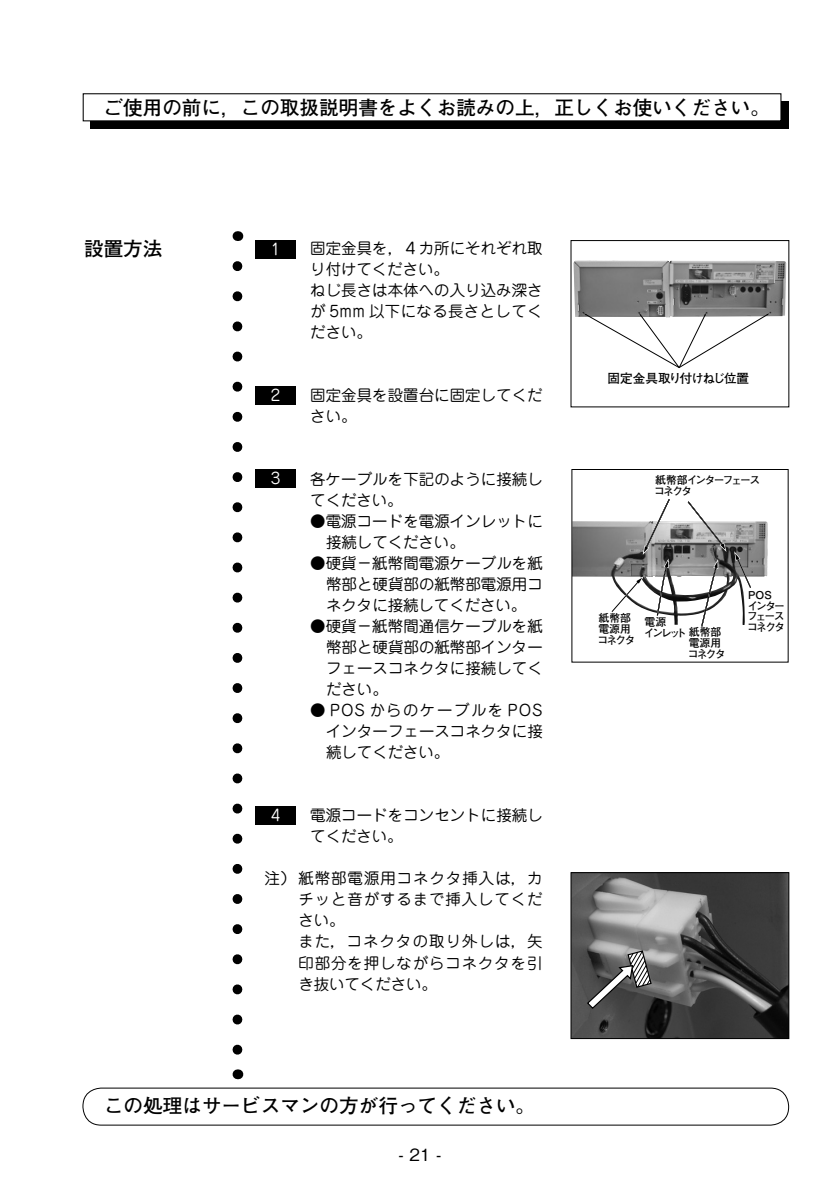
<style>
.page{position:relative;width:840px;height:1191px;background:#fff}
.page>*{position:absolute;margin:0;border:0;box-sizing:border-box;transform-origin:0 0}
.t1{font:19.6px "Futo Go B101 Pro Bold 90 msp RKSJ H";color:#000}
.t2{font:16.8px "Gothic BBB Pro Medium 90 msp RKSJ H";color:#000}
.t3{font:15.4px/21px "Jun 201 Pro Regular 90 msp RKSJ H";letter-spacing:.005em;color:#000}
.t4{font:15.4px/21px "Jun 201 Pro Regular 90 msp RKSJ H";letter-spacing:.06em;color:#000}
.t5{font:15.4px "Jun 201 Pro Regular 90 msp RKSJ H";color:#fff}
.t6{font:12.6px "Futo Go B101 Pro Bold 90 msp RKSJ H";letter-spacing:-.075em;color:#000}
.t7{font:10.8px/10.8px "Futo Go B101 Pro Bold 90 msp RKSJ H";letter-spacing:-.165em;color:#000}
.t8{font:10.8px/10.8px "Futo Go B101 Pro Bold 90 msp RKSJ H";letter-spacing:-.005em;color:#000}
</style>
<div class="page">
<div style="left:91px;top:101px;width:698px;height:28px;background:#000"></div>
<div style="left:83px;top:94px;width:698px;height:27px;background:#fff"></div>
<svg style="left:233px;top:266px;width:9px;height:789px"></svg>
<div style="left:255px;top:240px;width:41px;height:19px;background:#000"></div>
<div style="left:255px;top:386px;width:41px;height:19px;background:#000"></div>
<div style="left:255px;top:469px;width:41px;height:19px;background:#000"></div>
<div style="left:255px;top:806px;width:41px;height:19px;background:#000"></div>
<img style="left:574px;top:261px;width:212px;height:56px">
<svg style="left:584px;top:313px;width:185px;height:55px"></svg>
<img style="left:573px;top:521px;width:195px;height:104px">
<svg style="left:687px;top:501px;width:65px;height:126px"></svg>
<svg style="left:610px;top:499px;width:61px;height:117px"></svg>
<img style="left:573px;top:874px;width:214px;height:163px">
<svg style="left:586px;top:949px;width:66px;height:60px;background:#6a6a6a"></svg>
<div style="left:571px;top:872px;width:218px;height:167px;border:1px solid #000"></div>
<div style="left:83px;top:1087px;width:706px;height:38px;border:1px solid #000;border-radius:18px"></div>
<p class="t1" style="left:104px;top:100px;width:668px">ご使用の前に，この取扱説明書をよくお読みの上，正しくお使いください。</p>
<p class="t1" style="left:84px;top:241px;width:80px">設置方法</p>
<p class="t3" style="left:310px;top:240px;width:234px">固定金具を，４カ所にそれぞれ取り付けてください。<br>ねじ長さは本体への入り込み深さが 5mm 以下になる長さとしてください。</p>
<p class="t5" style="left:271px;top:243px;width:11px">1</p>
<p class="t5" style="left:271px;top:389px;width:11px">2</p>
<p class="t5" style="left:271px;top:472px;width:11px">3</p>
<p class="t3" style="left:310px;top:387px;width:234px">固定金具を設置台に固定してください。</p>
<p class="t3" style="left:310px;top:471px;width:234px">各ケーブルを下記のように接続してください。</p>
<p class="t3" style="left:326px;top:513px;width:218px;text-indent:-16px">●電源コードを電源インレットに接続してください。</p>
<p class="t3" style="left:326px;top:555px;width:218px;text-align:justify;text-indent:-16px">●硬貨－紙幣間電源ケーブルを紙幣部と硬貨部の紙幣部電源用コネクタに接続してください。</p>
<p class="t3" style="left:326px;top:618px;width:218px;text-align:justify;text-indent:-16px">●硬貨－紙幣間通信ケーブルを紙幣部と硬貨部の紙幣部インターフェースコネクタに接続してください。</p>
<p class="t3" style="left:326px;top:702px;width:218px;text-align:justify;text-indent:-16px">● POS からのケーブルを POSインターフェースコネクタに接続してください。</p>
<p class="t3" style="left:310px;top:807px;width:234px">電源コードをコンセントに接続してください。</p>
<p class="t4" style="left:298px;top:870px;width:246px;text-indent:-33px">注） 紙幣部電源用コネクタ挿入は，カチッと音がするまで挿入してください。<br>また，コネクタの取り外しは，矢印部分を押しながらコネクタを引き抜いてください。</p>
<p class="t5" style="left:271px;top:809px;width:11px">4</p>
<p class="t1" style="left:104px;top:1098px;width:433px">この処理はサービスマンの方が行ってください。</p>
<p class="t2" style="left:399px;top:1148px;width:44px">- 21 -</p>
<p class="t6" style="left:608px;top:373px;width:143px">固定金具取り付けねじ位置</p>
<p class="t7" style="left:654px;top:476px;width:108px">紙幣部インターフェースコネクタ</p>
<p class="t8" style="left:597px;top:614px;width:39px">紙幣部電源用コネクタ</p>
<p class="t7" style="left:747px;top:590px;width:39px">POS<br>インターフェース</p>
<p class="t7" style="left:645px;top:618px;width:23px">電源</p>
<p class="t7" style="left:747px;top:623px;width:39px">コネクタ</p>
<p class="t7" style="left:688px;top:629px;width:39px;text-indent:-44px">インレット紙幣部電源用コネクタ</p>
</div>
